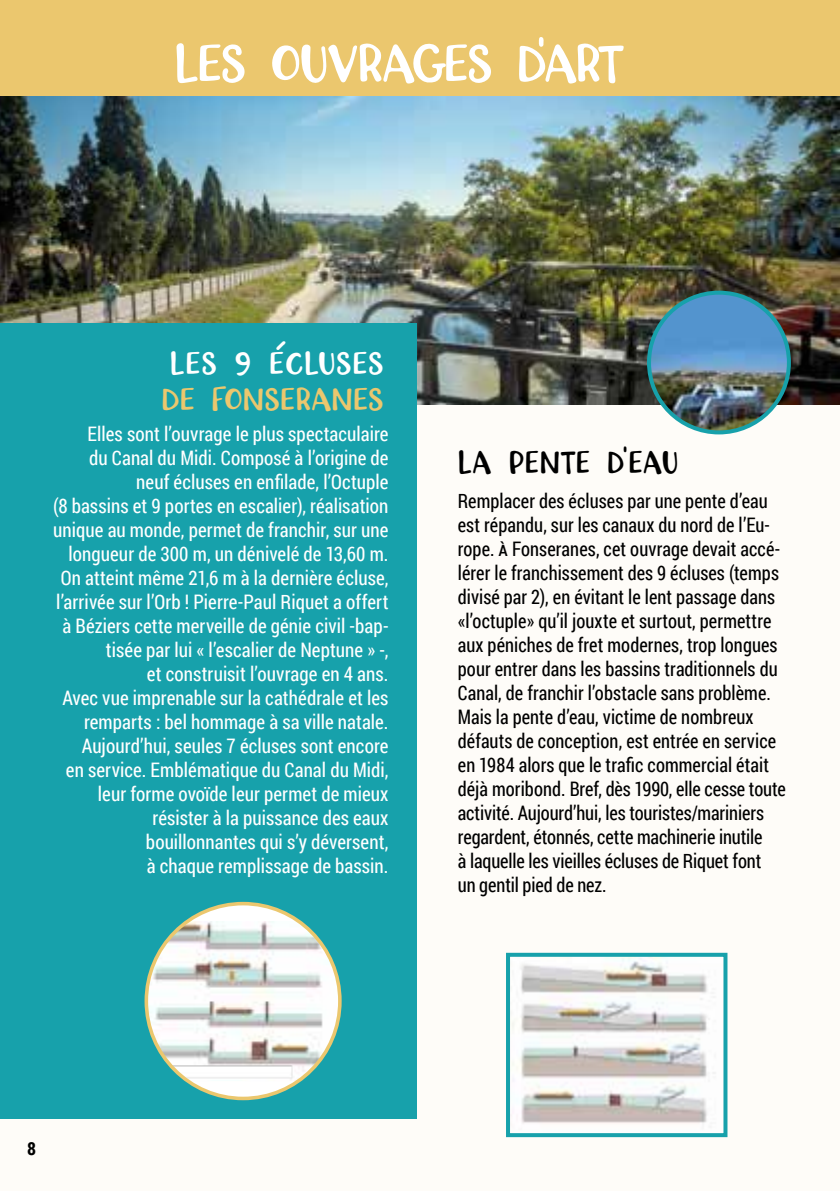
<style>
.page{position:relative;width:840px;height:1191px;background:#fff}
.page>*{position:absolute;margin:0;border:0;box-sizing:border-box;transform-origin:0 0}
.t1{font:50px "RWA Honeydew";letter-spacing:-.04em;color:#fff}
.t2{font:30px "RWA Honeydew";letter-spacing:.015em;color:#000;scale:.95 1}
.t3{font:30px "RWA Honeydew";color:#ebc76e}
.t4{font:30px "RWA Honeydew";letter-spacing:.02em;color:#fff}
.t5{font:20px/24px "Roboto Condensed";letter-spacing:.005em;color:#fff;text-align:right;scale:.95 1}
.t6{font:20px/24px "Roboto Condensed";letter-spacing:.005em;color:#000;scale:.92 1}
.t7{font:700 18px "Roboto Condensed";color:#000}
</style>
<div class="page">
<div style="left:0;top:0;width:839px;height:1191px;background:#fefcf8"></div>
<div style="left:0;top:0;width:839px;height:96px;background:#ebc76e"></div>
<img style="left:839px;top:0;width:1px;height:405px">
<hr style="left:839px;top:875px;width:1px;height:316px;background:#253b60">
<img style="left:0;top:96px;width:839px;height:308px">
<div style="left:0;top:323px;width:416px;height:796px;background:#17a1ab"></div>
<div style="left:146px;top:903px;width:193px;height:195px;background:#fff;border-radius:50%"></div>
<img style="left:149px;top:921px;width:190px;height:160px">
<div style="left:144px;top:902px;width:197px;height:198px;border:4px solid #ebc76e;border-radius:50%"></div>
<img style="left:510px;top:957px;width:205px;height:166px">
<div style="left:505px;top:952px;width:222px;height:185px;border:4px solid #17a1ab"></div>
<img style="left:648px;top:293px;width:140px;height:139px;border-radius:70px">
<div style="left:646px;top:291px;width:144px;height:143px;border:4px solid #17a1ab;border-radius:50%"></div>
<h1 class="t1" style="left:174px;top:35px;width:451px">LES OUVRAGES D’ART</h1>
<h2 class="t4" style="left:170px;top:346px;width:215px">LES 9 ÉCLUSES</h2>
<h2 class="t3" style="left:161px;top:382px;width:224px">DE FONSERANES</h2>
<p class="t5" style="left:53px;top:421px;width:354px">Elles sont l’ouvrage le plus spectaculaire<br>du Canal du Midi. Composé à l’origine de neuf écluses en enfilade, l’Octuple<br>(8 bassins et 9 portes en escalier), réalisation unique au monde, permet de franchir, sur une longueur de 300 m, un dénivelé de 13,60 m.<br>On atteint même 21,6 m à la dernière écluse, l’arrivée sur l’Orb ! Pierre-Paul Riquet a offert à Béziers cette merveille de génie civil -bap&shy;tisée par lui « l’escalier de Neptune » -,<br>et construisit l’ouvrage en 4 ans.<br>Avec vue imprenable sur la cathédrale et les remparts : bel hommage à sa ville natale.<br>Aujourd’hui, seules 7 écluses sont encore<br>en service. Emblématique du Canal du Midi, leur forme ovoïde leur permet de mieux résister à la puissance des eaux bouillonnantes qui s’y déversent,<br>à chaque remplissage de bassin.</p>
<h2 class="t2" style="left:457px;top:445px;width:234px">LA PENTE D’EAU</h2>
<p class="t6" style="left:457px;top:488px;width:358px">Remplacer des écluses par une pente d’eau est répandu, sur les canaux du nord de l’Eu&shy;rope. À Fonseranes, cet ouvrage devait accé&shy;lérer le franchissement des 9 écluses (temps divisé par 2), en évitant le lent passage dans «l’octuple» qu’il jouxte et surtout, permettre aux péniches de fret modernes, trop longues pour entrer dans les bassins traditionnels du Canal, de franchir l’obstacle sans problème.<br>Mais la pente d’eau, victime de nombreux défauts de conception, est entrée en service en 1984 alors que le trafic commercial était déjà moribond. Bref, dès 1990, elle cesse toute activité. Aujourd’hui, les touristes/mariniers regardent, étonnés, cette machinerie inutile<br>à laquelle les vieilles écluses de Riquet font<br>un gentil pied de nez.</p>
<p class="t7" style="left:27px;top:1135px;width:10px">8</p>
</div>
